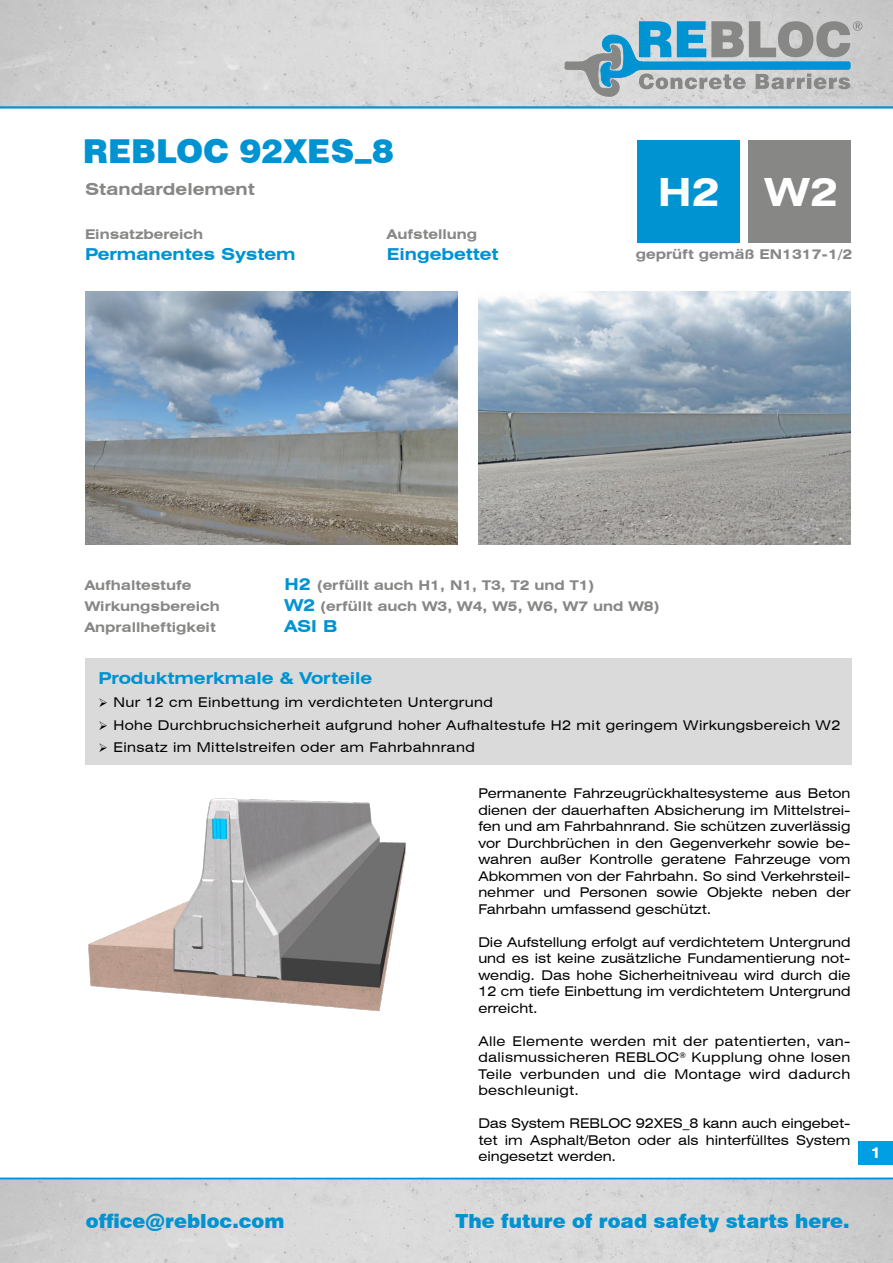
<style>
.page{position:relative;width:893px;height:1263px;background:#fff}
.page>*{position:absolute;margin:0;border:0;box-sizing:border-box;transform-origin:0 0}
.t1{font:700 expanded 39px "Swiss 721 BT";color:#fff}
.t2{font:900 33px "Swiss 721 BT";color:#0093d2}
.t3{font:900 19.5px "Swiss 721 BT";color:#0093d2}
.t4{font:700 expanded 16.5px "Swiss 721 BT";color:#0093d2}
.t5{font:700 expanded 16.5px "Swiss 721 BT";color:#878786}
.t6{font:700 expanded 15px "Swiss 721 BT";color:#fff}
.t7{font:expanded 13.5px/16.5px "Swiss 721 BT";letter-spacing:.025em;color:#000;text-align:justify}
.t8{font:700 expanded 13.5px "Swiss 721 BT";color:#878786}
.s1{font-size:16.5px;color:#0093d2}
</style>
<div class="page">
<div style="left:859px;top:1141px;width:34px;height:23px;background:#009ee3"></div>
<img style="left:0;top:1179px;width:893px;height:84px">
<img style="left:0;top:0;width:893px;height:106px">
<hr style="left:0;top:106px;width:893px;height:3px;background:#0093d2">
<hr style="left:0;top:1178px;width:893px;height:1px;background:#0093d2">
<div style="left:85px;top:658px;width:766px;height:106px;background:#dadada"></div>
<img style="left:85px;top:291px;width:372px;height:254px">
<img style="left:478px;top:291px;width:372px;height:254px">
<div style="left:638px;top:140px;width:102px;height:102px;background:#0093d2"></div>
<div style="left:748px;top:140px;width:102px;height:102px;background:#878786"></div>
<svg style="left:564px;top:21px;width:298px;height:76px;background:#96b3c0"></svg>
<img style="left:88px;top:798px;width:318px;height:214px">
<h2 class="t2" style="left:83px;top:131px;width:313px">REBLOC 92XES_8</h2>
<p class="t5" style="left:85px;top:179px;width:171px">Standardelement</p>
<p class="t8" style="left:85px;top:226px;width:120px">Einsatzbereich</p>
<p class="t4" style="left:85px;top:244px;width:212px">Permanentes System</p>
<p class="t8" style="left:387px;top:226px;width:92px">Aufstellung</p>
<p class="t4" style="left:387px;top:244px;width:113px">Eingebettet</p>
<h1 class="t1" style="left:658px;top:169px;width:182px">H2 W2</h1>
<p class="t8" style="left:636px;top:246px;width:218px">geprüft gemäß EN1317-1/2</p>
<p class="t8" style="left:85px;top:577px;width:108px">Aufhaltestufe</p>
<p class="t8" style="left:284px;top:577px;width:312px"><span class="s1">H2</span> (erfüllt auch H1, N1, T3, T2 und T1)</p>
<p class="t8" style="left:85px;top:598px;width:137px">Wirkungsbereich</p>
<p class="t8" style="left:284px;top:598px;width:377px"><span class="s1">W2</span> (erfüllt auch W3, W4, W5, W6, W7 und W8)</p>
<p class="t8" style="left:85px;top:619px;width:132px">Anprallheftigkeit</p>
<p class="t4" style="left:284px;top:616px;width:54px">ASI B</p>
<p class="t4" style="left:98px;top:668px;width:276px">Produktmerkmale &amp; Vorteile</p>
<p class="t7" style="left:98px;top:693px;width:396px">➢ Nur 12 cm Einbettung im verdichteten Untergrund</p>
<p class="t7" style="left:98px;top:716px;width:743px">➢ Hohe Durchbruchsicherheit aufgrund hoher Aufhaltestufe H2 mit geringem Wirkungsbereich W2</p>
<p class="t7" style="left:98px;top:739px;width:378px">➢ Einsatz im Mittelstreifen oder am Fahrbahnrand</p>
<p class="t7" style="left:478px;top:785px;width:374px">Permanente Fahrzeugrückhaltesysteme aus Beton dienen der dauerhaften Absicherung im Mittelstrei&shy;fen und am Fahrbahnrand. Sie schützen zuverlässig vor Durchbrüchen in den Gegenverkehr sowie be&shy;wahren außer Kontrolle geratene Fahrzeuge vom Abkommen von der Fahrbahn. So sind Verkehrsteil&shy;nehmer und Personen sowie Objekte neben der Fahrbahn umfassend geschützt.</p>
<p class="t7" style="left:478px;top:933px;width:374px">Die Aufstellung erfolgt auf verdichtetem Untergrund und es ist keine zusätzliche Fundamentierung not&shy;wendig. Das hohe Sicherheitniveau wird durch die 12 cm tiefe Einbettung im verdichtetem Untergrund erreicht.</p>
<p class="t7" style="left:478px;top:1032px;width:374px">Alle Elemente werden mit der patentierten, van&shy;dalismussicheren REBLOC<sup>®</sup> Kupplung ohne losen Teile verbunden und die Montage wird dadurch beschleunigt.</p>
<p class="t7" style="left:478px;top:1115px;width:374px">Das System REBLOC 92XES_8 kann auch eingebet&shy;tet im Asphalt/Beton oder als hinterfülltes System eingesetzt werden.</p>
<h3 class="t3" style="left:86px;top:1210px;width:200px">office@rebloc.com</h3>
<h3 class="t3" style="left:456px;top:1210px;width:396px">The future of road safety starts here.</h3>
<p class="t6" style="left:870px;top:1144px;width:12px">1</p>
</div>
